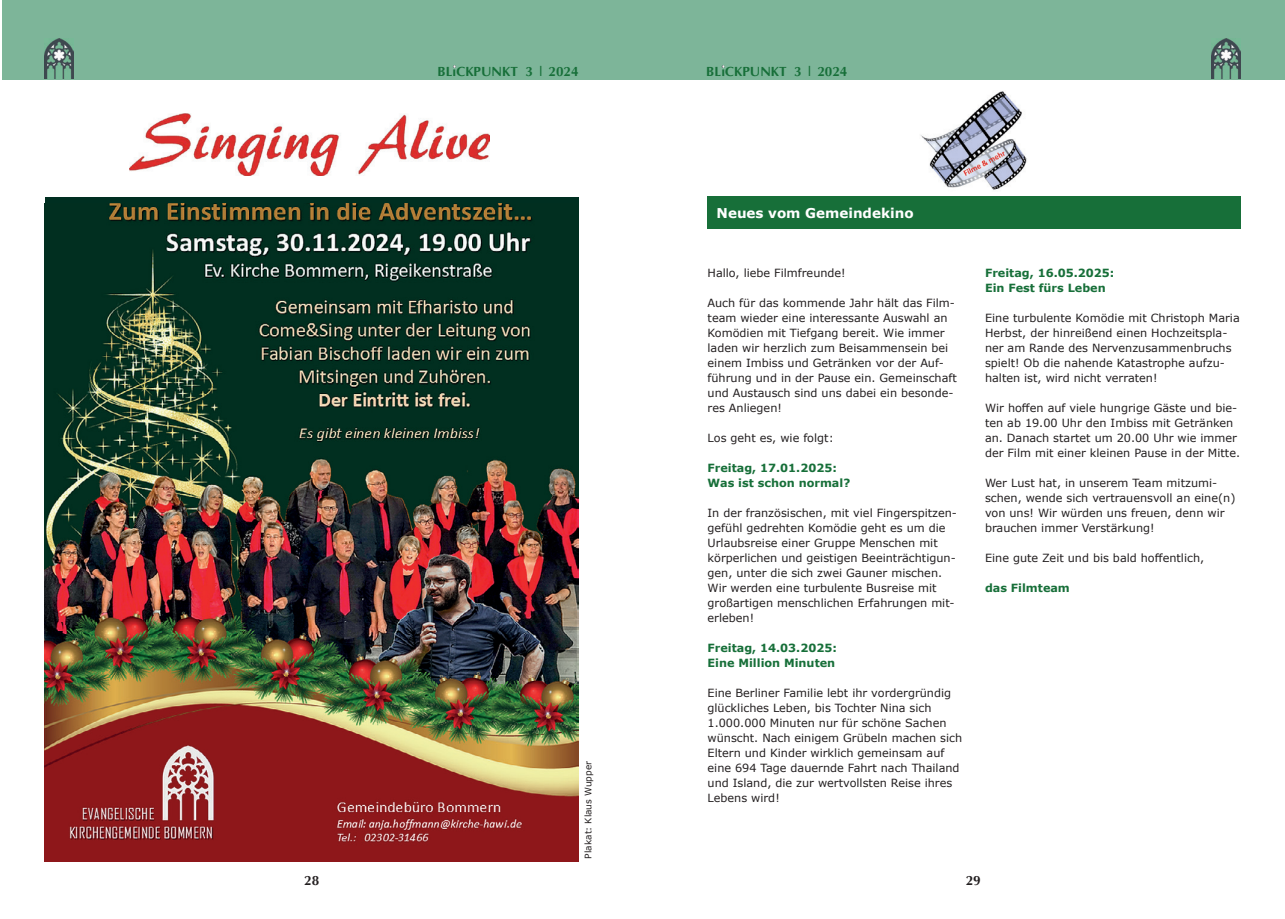
<style>
.page{position:relative;width:1285px;height:919px;background:#fff}
.page>*{position:absolute;margin:0;border:0;box-sizing:border-box;transform-origin:0 0}
.t1{font:700 13.5px "Optima";color:#176f39}
.t2{font:700 13.5px "Verdana";color:#fff}
.t3{font:700 13.5px "Optima";color:#231f20}
.t4{font:11.25px/15px "Verdana";color:#231f20}
.t5{font:700 11.25px/15px "Verdana";color:#176f39}
.t6{font:9px "Verdana";color:#231f20}
</style>
<div class="page">
<div style="left:2px;top:0;width:1282px;height:80px;background:#7db599"></div>
<img style="left:45px;top:38px;width:28px;height:41px">
<img style="left:1211px;top:38px;width:28px;height:41px">
<div style="left:45px;top:197px;width:533px;height:71px;background:#002f21"></div>
<img style="left:130px;top:114px;width:359px;height:61px">
<img style="left:45px;top:203px;width:533px;height:658px">
<div style="left:707px;top:196px;width:534px;height:33px;background:#176f39"></div>
<img style="left:920px;top:91px;width:107px;height:99px">
<p class="t3" style="left:304px;top:872px;width:17px">28</p>
<p class="t1" style="left:437px;top:64px;width:142px">BLiCKPUNKT 3 | 2024</p>
<p class="t6" style="left:582px;top:858px;width:99px;rotate:-90deg">Plakat: Klaus Wupper</p>
<p class="t1" style="left:706px;top:64px;width:142px">BLiCKPUNKT 3 | 2024</p>
<p class="t2" style="left:716px;top:203px;width:198px">Neues vom Gemeindekino</p>
<p class="t4" style="left:707px;top:265px;width:140px">Hallo, liebe Filmfreunde!</p>
<p class="t4" style="left:707px;top:295px;width:251px">Auch für das kommende Jahr hält das Film&shy;team wieder eine interessante Auswahl an Komödien mit Tiefgang bereit. Wie immer laden wir herzlich zum Beisammensein bei einem Imbiss und Getränken vor der Auf&shy;führung und in der Pause ein. Gemeinschaft und Austausch sind uns dabei ein besonde&shy;res Anliegen!</p>
<p class="t4" style="left:707px;top:430px;width:128px">Los geht es, wie folgt:</p>
<p class="t5" style="left:707px;top:460px;width:144px">Freitag, 17.01.2025:<br>Was ist schon normal?</p>
<p class="t4" style="left:707px;top:505px;width:251px">In der französischen, mit viel Fingerspitzen&shy;gefühl gedrehten Komödie geht es um die Urlaubsreise einer Gruppe Menschen mit körperlichen und geistigen Beeinträchtigun&shy;gen, unter die sich zwei Gauner mischen.<br>Wir werden eine turbulente Busreise mit großartigen menschlichen Erfahrungen mit&shy;erleben!</p>
<p class="t5" style="left:707px;top:639px;width:131px">Freitag, 14.03.2025:<br>Eine Million Minuten</p>
<p class="t4" style="left:707px;top:685px;width:256px">Eine Berliner Familie lebt ihr vordergründig glückliches Leben, bis Tochter Nina sich 1.000.000 Minuten nur für schöne Sachen wünscht. Nach einigem Grübeln machen sich Eltern und Kinder wirklich gemeinsam auf eine 694 Tage dauernde Fahrt nach Thailand und Island, die zur wertvollsten Reise ihres Lebens wird!</p>
<p class="t5" style="left:984px;top:265px;width:131px">Freitag, 16.05.2025:<br>Ein Fest fürs Leben</p>
<p class="t4" style="left:984px;top:310px;width:256px">Eine turbulente Komödie mit Christoph Maria Herbst, der hinreißend einen Hochzeitspla&shy;ner am Rande des Nervenzusammenbruchs spielt! Ob die nahende Katastrophe aufzu&shy;halten ist, wird nicht verraten!</p>
<p class="t4" style="left:984px;top:400px;width:257px">Wir hoffen auf viele hungrige Gäste und bie&shy;ten ab 19.00 Uhr den Imbiss mit Getränken an. Danach startet um 20.00 Uhr wie immer der Film mit einer kleinen Pause in der Mitte.</p>
<p class="t4" style="left:984px;top:475px;width:252px">Wer Lust hat, in unserem Team mitzumi&shy;schen, wende sich vertrauensvoll an eine(n) von uns! Wir würden uns freuen, denn wir brauchen immer Verstärkung!</p>
<p class="t4" style="left:984px;top:550px;width:221px">Eine gute Zeit und bis bald hoffentlich,</p>
<p class="t5" style="left:984px;top:580px;width:86px">das Filmteam</p>
<p class="t3" style="left:965px;top:872px;width:17px">29</p>
</div>
